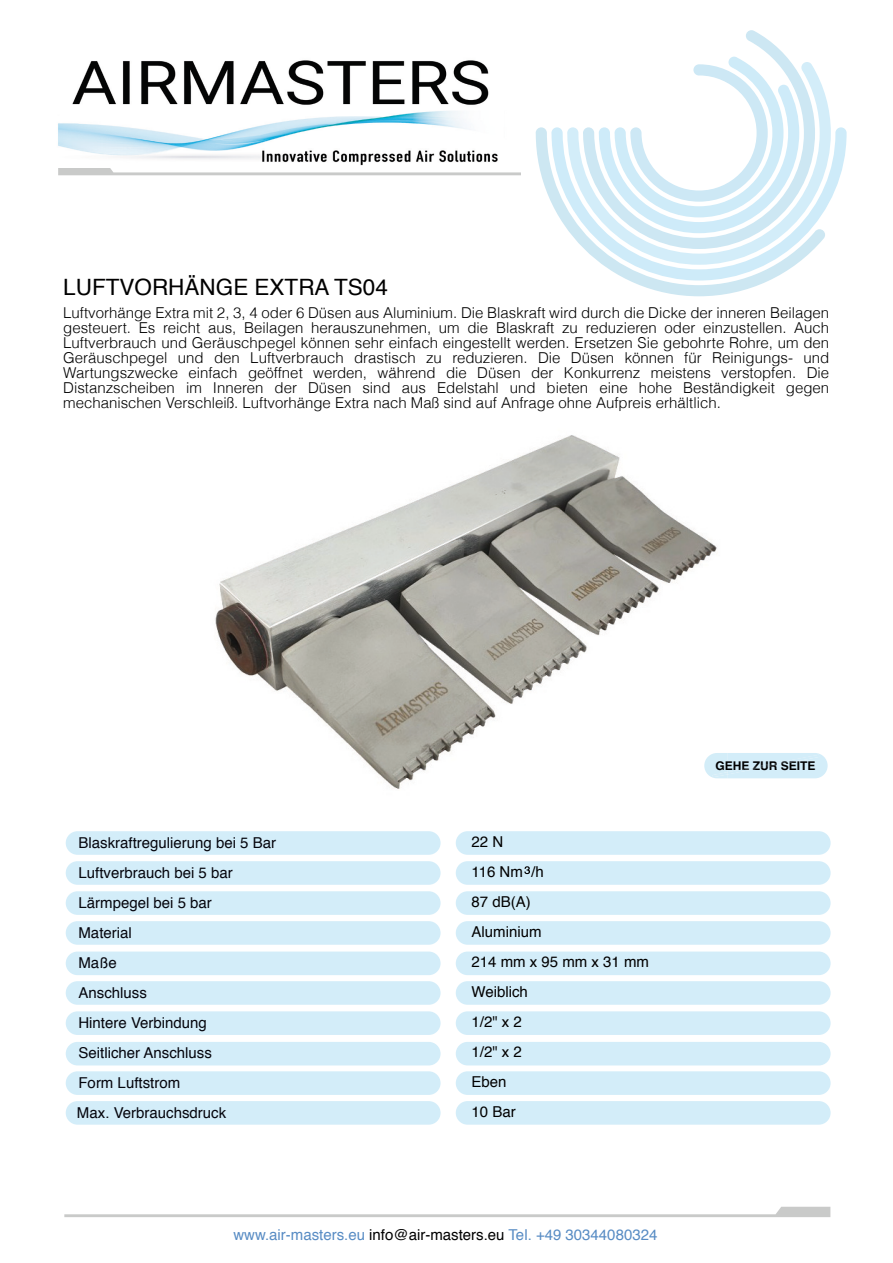
<style>
.page{position:relative;width:893px;height:1263px;background:#fff}
.page>*{position:absolute;margin:0;border:0;box-sizing:border-box;transform-origin:0 0}
.t1{font:22.5px "Helvetica";color:#010000}
.t2{font:300 15px/15px "Helvetica";color:#010000;text-align:justify}
.t3{font:15px/30px "Helvetica";color:#05050d}
.t4{font:15px/30px "Helvetica";color:#010000}
.t5{font:15px "Helvetica";color:#588cc4}
.t6{font:700 12px "Helvetica";color:#010000}
.s1{color:#010000}
</style>
<div class="page">
<img style="left:215px;top:435px;width:513px;height:354px">
<img style="left:704px;top:753px;width:12px;height:25px">
<img style="left:712px;top:772px;width:4px;height:5px">
<div style="left:716px;top:753px;width:112px;height:25px;background:#d3edf9"></div>
<div style="left:456px;top:831px;width:375px;height:24px;background:#d3edf9;border-radius:12px"></div>
<div style="left:456px;top:861px;width:375px;height:24px;background:#d3edf9;border-radius:12px"></div>
<div style="left:456px;top:891px;width:375px;height:24px;background:#d3edf9;border-radius:12px"></div>
<div style="left:456px;top:921px;width:375px;height:24px;background:#d3edf9;border-radius:12px"></div>
<div style="left:456px;top:951px;width:375px;height:24px;background:#d3edf9;border-radius:12px"></div>
<div style="left:456px;top:981px;width:375px;height:24px;background:#d3edf9;border-radius:12px"></div>
<div style="left:456px;top:1011px;width:375px;height:24px;background:#d3edf9;border-radius:12px"></div>
<div style="left:456px;top:1042px;width:375px;height:23px;background:#d3edf9;border-radius:12px"></div>
<div style="left:456px;top:1071px;width:375px;height:24px;background:#d3edf9;border-radius:12px"></div>
<div style="left:456px;top:1101px;width:375px;height:24px;background:#d3edf9;border-radius:12px"></div>
<div style="left:66px;top:831px;width:375px;height:24px;background:#d3edf9;border-radius:12px"></div>
<div style="left:66px;top:861px;width:375px;height:24px;background:#d3edf9;border-radius:12px"></div>
<div style="left:66px;top:891px;width:375px;height:24px;background:#d3edf9;border-radius:12px"></div>
<div style="left:66px;top:921px;width:375px;height:24px;background:#d3edf9;border-radius:12px"></div>
<div style="left:66px;top:951px;width:375px;height:24px;background:#d3edf9;border-radius:12px"></div>
<div style="left:66px;top:981px;width:375px;height:24px;background:#d3edf9;border-radius:12px"></div>
<div style="left:66px;top:1011px;width:375px;height:24px;background:#d3edf9;border-radius:12px"></div>
<div style="left:66px;top:1042px;width:375px;height:23px;background:#d3edf9;border-radius:12px"></div>
<div style="left:66px;top:1071px;width:375px;height:24px;background:#d3edf9;border-radius:12px"></div>
<div style="left:66px;top:1101px;width:375px;height:24px;background:#d3edf9;border-radius:12px"></div>
<svg style="left:733px;top:30px;width:54px;height:27px"></svg>
<svg style="left:799px;top:62px;width:32px;height:65px;fill:#d3edf9"></svg>
<svg style="left:825px;top:127px;width:22px;height:83px;fill:#d5eef9"></svg>
<svg style="left:536px;top:127px;width:289px;height:169px"></svg>
<svg style="left:599px;top:57px;width:200px;height:176px"></svg>
<svg style="left:58px;top:168px;width:463px;height:7px"></svg>
<svg style="left:64px;top:1207px;width:766px;height:10px"></svg>
<img style="left:58px;top:60px;width:440px;height:106px">
<svg style="left:524px;top:866px;width:6px;height:8px"></svg>
<h1 class="t1" style="left:63px;top:269px;width:326px">LUFTVORHÄNGE EXTRA TS04</h1>
<p class="t2" style="left:63px;top:305px;width:767px">Luftvorhänge Extra mit 2, 3, 4 oder 6 Düsen aus Aluminium. Die Blaskraft wird durch die Dicke der inneren Beilagen gesteuert. Es reicht aus, Beilagen herauszunehmen, um die Blaskraft zu reduzieren oder einzustellen. Auch Luftverbrauch und Geräuschpegel können sehr einfach eingestellt werden. Ersetzen Sie gebohrte Rohre, um den Geräuschpegel und den Luftverbrauch drastisch zu reduzieren. Die Düsen können für Reinigungs- und Wartungszwecke einfach geöffnet werden, während die Düsen der Konkurrenz meistens verstopfen. Die Distanzscheiben im Inneren der Düsen sind aus Edelstahl und bieten eine hohe Beständigkeit gegen mechanischen Verschleiß. Luftvorhänge Extra nach Maß sind auf Anfrage ohne Aufpreis erhältlich.</p>
<p class="t3" style="left:77px;top:828px;width:201px">Blaskraftregulierung bei 5 Bar<br>Luftverbrauch bei 5 bar<br>Lärmpegel bei 5 bar<br>Material<br>Maße<br>Anschluss<br>Hintere Verbindung<br>Seitlicher Anschluss<br>Form Luftstrom<br>Max. Verbrauchsdruck</p>
<p class="t4" style="left:471px;top:828px;width:179px">22 N<br>116 Nm /h<br>87 dB(A)<br>Aluminium<br>214 mm x 95 mm x 31 mm<br>Weiblich<br>1/2" x 2<br>1/2" x 2<br>Eben<br>10 Bar</p>
<p class="t5" style="left:233px;top:1223px;width:425px">www.air-masters.eu <span class="s1">info@air-masters.eu</span> Tel. +49 30344080324</p>
<p class="t6" style="left:715px;top:756px;width:102px">GEHE ZUR SEITE</p>
</div>
